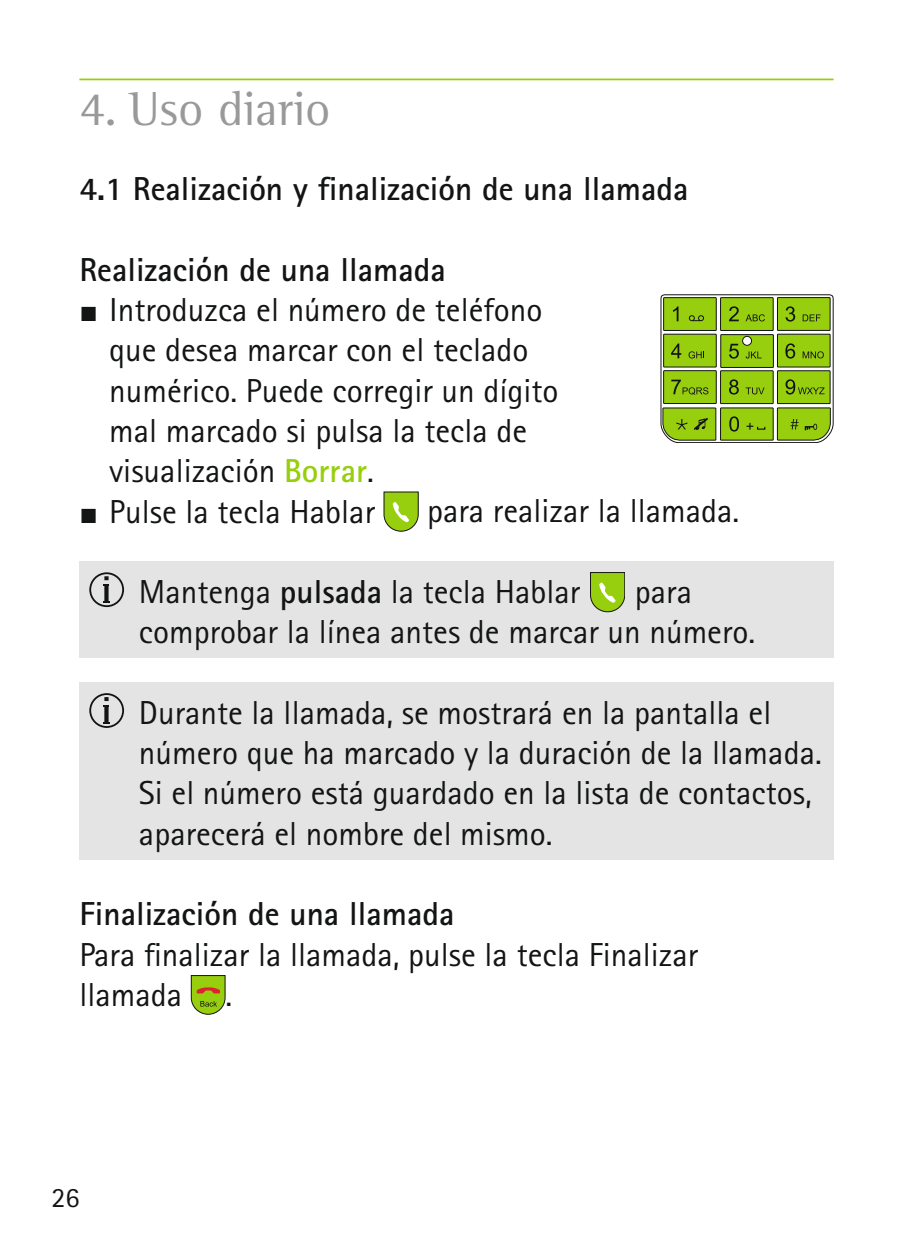
<style>
.page{position:relative;width:913px;height:1241px;background:#fff}
.page>*{position:absolute;margin:0;border:0;box-sizing:border-box;transform-origin:0 0}
.t1{font:49px "Rotis Semi Serif Pro";color:#99999a}
.t2{font:33.25px/40.2px "Rotis Sans Serif Pro";color:#131414}
.t3{font:700 33.25px "Rotis Sans Serif Pro";color:#131414}
.t4{font:28px "Rotis Sans Serif Pro";color:#131414}
.s1{font-family:"Phonak Pi"}
.s2{font-weight:700;color:#97cf0f}
.s3{font-weight:700}
</style>
<div class="page">
<svg style="left:660px;top:294px;width:173px;height:149px;background:#92ba32"></svg>
<hr style="left:79px;top:78px;width:754px;height:2px;background:#97cf0f">
<svg style="left:384px;top:491px;width:34px;height:40px"></svg>
<div style="left:79px;top:561px;width:754px;height:97px;background:#e4e4e5"></div>
<svg style="left:89px;top:572px;width:35px;height:35px"></svg>
<svg style="left:590px;top:572px;width:35px;height:40px"></svg>
<div style="left:79px;top:682px;width:754px;height:177px;background:#e4e4e5"></div>
<svg style="left:89px;top:693px;width:35px;height:34px"></svg>
<svg style="left:191px;top:975px;width:34px;height:39px"></svg>
<h1 class="t1" style="left:79px;top:78px;width:253px">4. Uso diario</h1>
<p class="t3" style="left:79px;top:168px;width:610px">4.1 Realización y finalización de una llamada</p>
<p class="t3" style="left:79px;top:248px;width:368px">Realización de una llamada</p>
<p class="t2" style="left:79px;top:290px;width:465px"><span class="s1">S</span> Introduzca el número de teléfono</p>
<p class="t2" style="left:109px;top:330px;width:421px">que desea marcar con el teclado</p>
<p class="t2" style="left:109px;top:370px;width:451px">numérico. Puede corregir un dígito</p>
<p class="t2" style="left:109px;top:411px;width:419px">mal marcado si pulsa la tecla de</p>
<p class="t2" style="left:109px;top:451px;width:266px">visualización <span class="s2">Borrar</span>.</p>
<p class="t2" style="left:79px;top:491px;width:297px"><span class="s1">S</span> Pulse la tecla Hablar</p>
<p class="t2" style="left:427px;top:491px;width:314px">para realizar la llamada.</p>
<p class="t2" style="left:139px;top:572px;width:443px">Mantenga <span class="s3">pulsada</span> la tecla Hablar</p>
<p class="t2" style="left:139px;top:572px;width:618px;text-indent:496px">para comprobar la línea antes de marcar un número.</p>
<p class="t2" style="left:139px;top:692px;width:684px">Durante la llamada, se mostrará en la pantalla el número que ha marcado y la duración de la llamada.<br>Si el número está guardado en la lista de contactos, aparecerá el nombre del mismo.</p>
<p class="t3" style="left:79px;top:892px;width:376px">Finalización de una llamada</p>
<p class="t2" style="left:79px;top:934px;width:620px">Para finalizar la llamada, pulse la tecla Finalizar llamada</p>
<p class="t2" style="left:226px;top:974px;width:8px">.</p>
<p class="t4" style="left:51px;top:1180px;width:29px">26</p>
</div>
